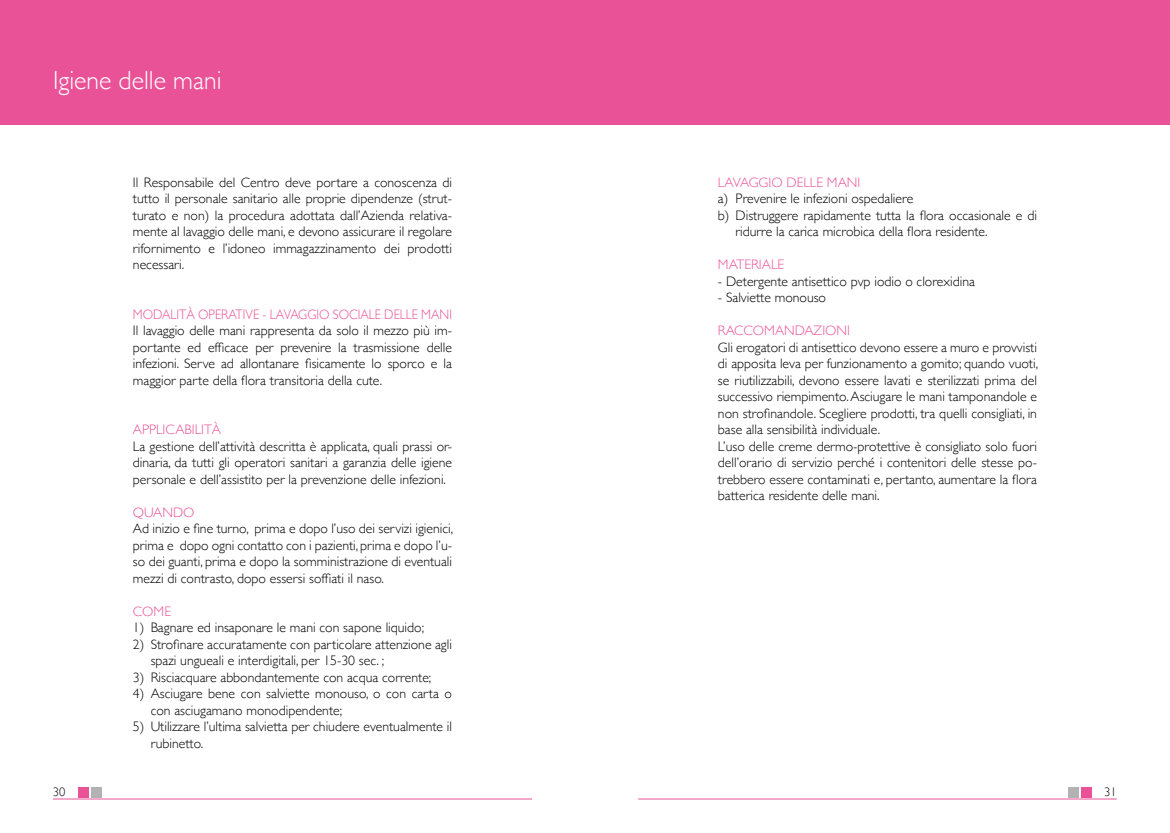
<style>
.page{position:relative;width:1170px;height:833px;background:#fff}
.page>*{position:absolute;margin:0;border:0;box-sizing:border-box;transform-origin:0 0}
.t1{font:300 26.25px "Gill Sans";color:#fff}
.t2{font:300 13.75px/16.5px "Gill Sans";color:#000;text-align:justify}
.t3{font:300 13.75px "Gill Sans";color:#ea5297}
.t4{font:300 13.75px "Gill Sans";color:#ea5297;scale:.92 1}
.t5{font:300 12.5px "Gill Sans";color:#000}
</style>
<div class="page">
<hr style="left:638px;top:798px;width:478px;height:1px;background:#ea5297">
<hr style="left:53px;top:798px;width:479px;height:1px;background:#ea5297">
<div style="left:1080px;top:787px;width:11px;height:10px;background:#ea5297"></div>
<div style="left:78px;top:787px;width:11px;height:10px;background:#ea5297"></div>
<div style="left:1067px;top:787px;width:11px;height:10px;background:#b3b2b2"></div>
<div style="left:91px;top:787px;width:11px;height:10px;background:#b3b2b2"></div>
<div style="left:0;top:0;width:585px;height:124px;background:#ea5297"></div>
<div style="left:585px;top:0;width:584px;height:124px;background:#ea5297"></div>
<h1 class="t1" style="left:53px;top:60px;width:170px">Igiene delle mani</h1>
<p class="t2" style="left:133px;top:173px;width:320px">Il Responsabile del Centro deve portare a conoscenza di tutto il personale sanitario alle proprie dipendenze (strut&shy;turato e non) la procedura adottata dall’Azienda relativa&shy;mente al lavaggio delle mani, e devono assicurare il regolare rifornimento e l’idoneo immagazzinamento dei prodotti necessari.</p>
<p class="t4" style="left:133px;top:303px;width:348px">MODALITÀ OPERATIVE - LAVAGGIO SOCIALE DELLE MANI</p>
<p class="t2" style="left:133px;top:322px;width:320px">Il lavaggio delle mani rappresenta da solo il mezzo più im&shy;portante ed efficace per prevenire la trasmissione delle infezioni. Serve ad allontanare fisicamente lo sporco e la maggior parte della flora transitoria della cute.</p>
<p class="t3" style="left:133px;top:419px;width:90px">APPLICABILITÀ</p>
<p class="t2" style="left:133px;top:437px;width:320px">La gestione dell’attività descritta è applicata, quali prassi or&shy;dinaria, da tutti gli operatori sanitari a garanzia delle igiene personale e dell’assistito per la prevenzione delle infezioni.</p>
<p class="t3" style="left:133px;top:501px;width:63px">QUANDO</p>
<p class="t2" style="left:133px;top:520px;width:322px">Ad inizio e fine turno, prima e dopo l’uso dei servizi igienici, prima e dopo ogni contatto con i pazienti, prima e dopo l’u&shy;so dei guanti, prima e dopo la somministrazione di eventuali mezzi di contrasto, dopo essersi soffiati il naso.</p>
<p class="t3" style="left:133px;top:600px;width:40px">COME</p>
<p class="t2" style="left:133px;top:619px;width:292px">1) Bagnare ed insaponare le mani con sapone liquido;</p>
<p class="t2" style="left:151px;top:635px;width:303px;text-indent:-18px">2) Strofinare accuratamente con particolare attenzione agli spazi ungueali e interdigitali, per 15-30 sec. ;</p>
<p class="t2" style="left:133px;top:668px;width:300px">3) Risciacquare abbondantemente con acqua corrente;</p>
<p class="t2" style="left:151px;top:685px;width:303px;text-indent:-18px">4) Asciugare bene con salviette monouso, o con carta o con asciugamano monodipendente;</p>
<p class="t2" style="left:151px;top:718px;width:303px;text-indent:-18px">5) Utilizzare l’ultima salvietta per chiudere eventualmente il rubinetto.</p>
<p class="t3" style="left:718px;top:171px;width:144px">LAVAGGIO DELLE MANI</p>
<p class="t2" style="left:718px;top:190px;width:197px">a) Prevenire le infezioni ospedaliere</p>
<p class="t2" style="left:718px;top:206px;width:320px">b) Distruggere rapidamente tutta la flora occasionale e di</p>
<p class="t2" style="left:735px;top:223px;width:253px">ridurre la carica microbica della flora residente.</p>
<p class="t3" style="left:718px;top:254px;width:68px">MATERIALE</p>
<p class="t2" style="left:718px;top:272px;width:258px">- Detergente antisettico pvp iodio o clorexidina</p>
<p class="t2" style="left:718px;top:289px;width:110px">- Salviette monouso</p>
<p class="t3" style="left:718px;top:320px;width:133px">RACCOMANDAZIONI</p>
<p class="t2" style="left:718px;top:338px;width:322px;text-align:left">Gli erogatori di antisettico devono essere a muro e provvisti di apposita leva per funzionamento a gomito; quando vuoti, se riutilizzabili, devono essere lavati e sterilizzati prima del successivo riempimento. Asciugare le mani tamponandole e non strofinandole. Scegliere prodotti, tra quelli consigliati, in base alla sensibilità individuale.<br>L’uso delle creme dermo-protettive è consigliato solo fuori dell’orario di servizio perché i contenitori delle stesse po&shy;trebbero essere contaminati e, pertanto, aumentare la flora batterica residente delle mani.</p>
<p class="t5" style="left:53px;top:782px;width:14px">30</p>
<p class="t5" style="left:1104px;top:782px;width:14px">31</p>
</div>
